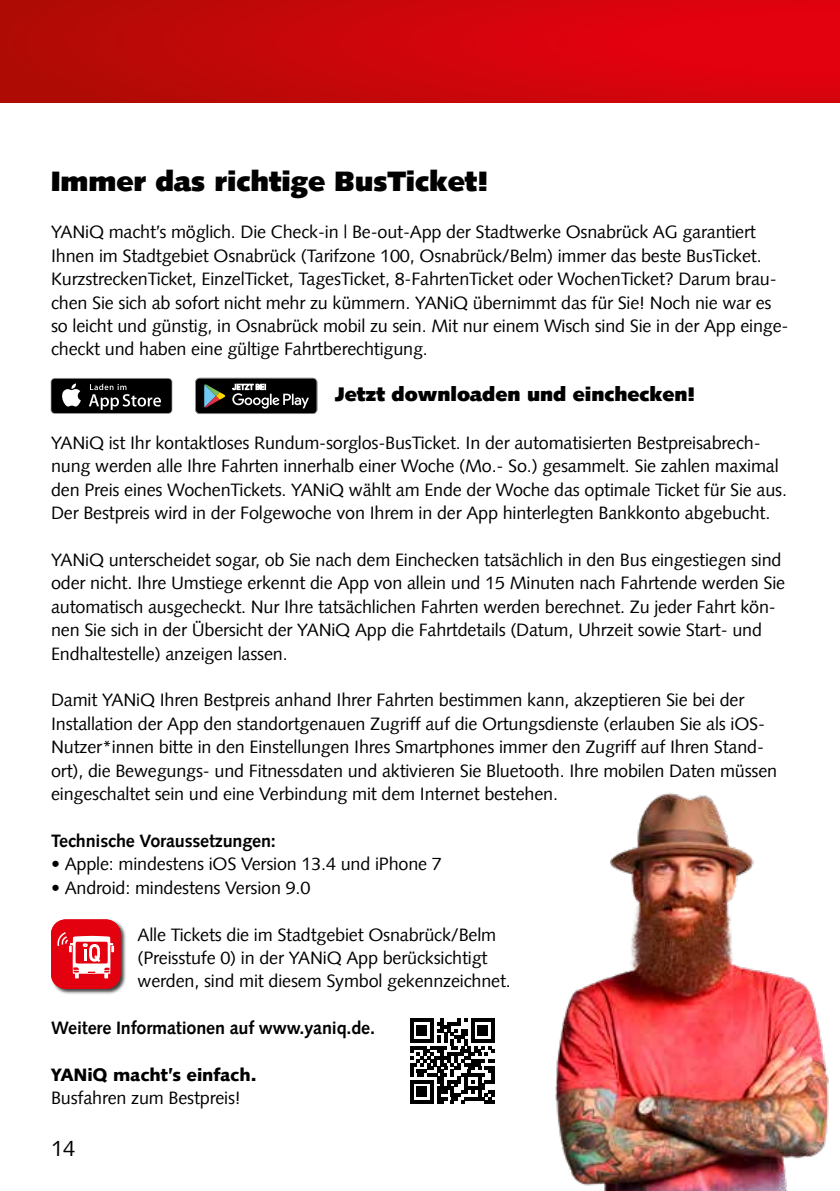
<style>
.page{position:relative;width:840px;height:1191px;background:#fff}
.page>*{position:absolute;margin:0;border:0;box-sizing:border-box;transform-origin:0 0}
.t1{font:900 28px "Syntax LT Std";color:#000}
.t2{font:22px "Syntax Com";color:#000}
.t3{font:900 19.6px "Syntax LT Std";color:#000}
.t4{font:18px/23.4px "Syntax Com";letter-spacing:-.01em;color:#000}
.t5{font:700 18px "Syntax Com";letter-spacing:-.01em;color:#000}
.t6{font:900 18px "Syntax Com";letter-spacing:-.01em;color:#000}
</style>
<div class="page">
<div style="left:51px;top:919px;width:75px;height:75px;background:#000;opacity:.75"></div>
<svg style="left:51px;top:919px;width:69px;height:69px"></svg>
<img style="left:555px;top:793px;width:274px;height:398px">
<svg style="left:410px;top:1018px;width:84px;height:85px"></svg>
<hr style="left:409px;top:1100px;width:24px;height:3px;background:#000">
<div style="left:416px;top:1086px;width:10px;height:10px;background:#000"></div>
<svg style="left:50px;top:378px;width:122px;height:36px"></svg>
<div style="left:51px;top:379px;width:120px;height:34px;background:#000;border-radius:3px"></div>
<svg style="left:62px;top:383px;width:19px;height:23px"></svg>
<svg style="left:89px;top:384px;width:72px;height:26px"></svg>
<svg style="left:195px;top:378px;width:122px;height:36px;background:#2e2f2d"></svg>
<img style="left:0;top:0;width:839px;height:102px">
<h1 class="t1" style="left:51px;top:165px;width:438px">Immer das richtige BusTicket!</h1>
<p class="t4" style="left:51px;top:220px;width:738px">YANiQ macht’s möglich. Die Check-in | Be-out-App der Stadtwerke Osnabrück AG garantiert Ihnen im Stadtgebiet Osnabrück (Tarifzone 100, Osnabrück/Belm) immer das beste BusTicket.<br>KurzstreckenTicket, EinzelTicket, TagesTicket, 8-FahrtenTicket oder WochenTicket? Darum brau&shy;chen Sie sich ab sofort nicht mehr zu kümmern. YANiQ übernimmt das für Sie! Noch nie war es so leicht und günstig, in Osnabrück mobil zu sein. Mit nur einem Wisch sind Sie in der App einge&shy;checkt und haben eine gültige Fahrtberechtigung.</p>
<p class="t3" style="left:334px;top:383px;width:362px">Jetzt downloaden und einchecken!</p>
<p class="t4" style="left:51px;top:431px;width:737px">YANiQ ist Ihr kontaktloses Rundum-sorglos-BusTicket. In der automatisierten Bestpreisabrech&shy;nung werden alle Ihre Fahrten innerhalb einer Woche (Mo.- So.) gesammelt. Sie zahlen maximal den Preis eines WochenTickets. YANiQ wählt am Ende der Woche das optimale Ticket für Sie aus.<br>Der Bestpreis wird in der Folgewoche von Ihrem in der App hinterlegten Bankkonto abgebucht.</p>
<p class="t4" style="left:51px;top:548px;width:735px">YANiQ unterscheidet sogar, ob Sie nach dem Einchecken tatsächlich in den Bus eingestiegen sind oder nicht. Ihre Umstiege erkennt die App von allein und 15 Minuten nach Fahrtende werden Sie automatisch ausgecheckt. Nur Ihre tatsächlichen Fahrten werden berechnet. Zu jeder Fahrt kön&shy;nen Sie sich in der Übersicht der YANiQ App die Fahrtdetails (Datum, Uhrzeit sowie Start- und Endhaltestelle) anzeigen lassen.</p>
<p class="t4" style="left:51px;top:688px;width:727px">Damit YANiQ Ihren Bestpreis anhand Ihrer Fahrten bestimmen kann, akzeptieren Sie bei der Installation der App den standortgenauen Zugriff auf die Ortungsdienste (erlauben Sie als iOS-Nutzer*innen bitte in den Einstellungen Ihres Smartphones immer den Zugriff auf Ihren Stand&shy;ort), die Bewegungs- und Fitnessdaten und aktivieren Sie Bluetooth. Ihre mobilen Daten müssen eingeschaltet sein und eine Verbindung mit dem Internet bestehen.</p>
<p class="t5" style="left:51px;top:830px;width:226px">Technische Voraussetzungen:</p>
<p class="t4" style="left:51px;top:852px;width:392px">• Apple: mindestens iOS Version 13.4 und iPhone 7</p>
<p class="t4" style="left:51px;top:876px;width:261px">• Android: mindestens Version 9.0</p>
<p class="t4" style="left:137px;top:922px;width:374px">Alle Tickets die im Stadtgebiet Osnabrück/Belm (Preisstufe 0) in der YANiQ App berücksichtigt werden, sind mit diesem Symbol gekennzeichnet.</p>
<p class="t5" style="left:51px;top:1017px;width:325px">Weitere Informationen auf www.yaniq.de.</p>
<p class="t6" style="left:51px;top:1064px;width:207px">YANiQ macht’s einfach.</p>
<p class="t4" style="left:51px;top:1086px;width:191px">Busfahren zum Bestpreis!</p>
<p class="t2" style="left:51px;top:1135px;width:26px">14</p>
</div>
